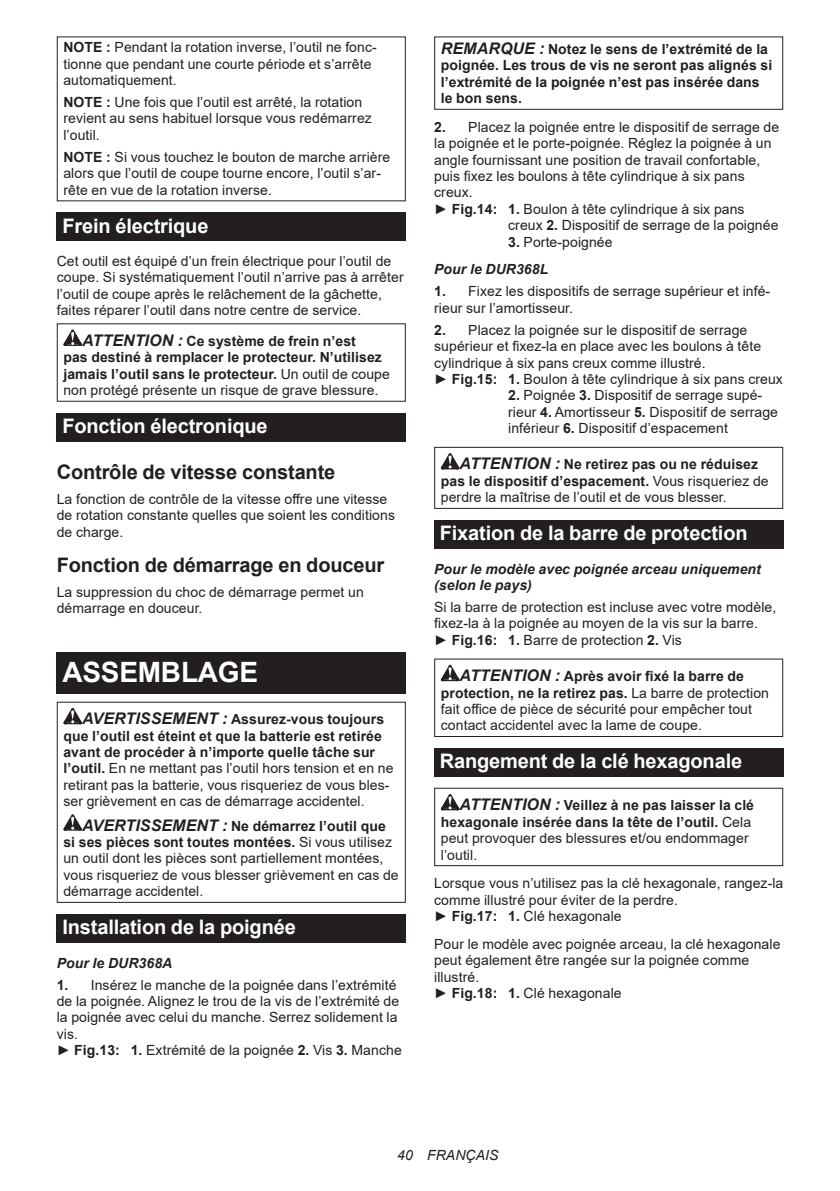
<style>
.page{position:relative;width:840px;height:1191px;background:#fff}
.page>*{position:absolute;margin:0;border:0;box-sizing:border-box;transform-origin:0 0}
.t1{font:700 28px "Arial";letter-spacing:-.01em;color:#fff}
.t2{font:700 20px "Arial";letter-spacing:-.01em;color:#fff}
.t3{font:700 20px "Arial";letter-spacing:-.01em;color:#231f20}
.t4{font:14px/16.4px "Arial";letter-spacing:.005em;color:#231f20}
.t5{font:700 14px/16.4px "Arial";letter-spacing:.005em;color:#231f20}
.t6{font:italic 700 14px/16.4px "Arial";letter-spacing:.005em;color:#231f20}
.t7{font:italic 14px "Arial";letter-spacing:.005em;color:#231f20}
.s1{font-weight:700}
.s2{font-style:italic;font-size:16px}
.s3{font-weight:400}
.s4{font-weight:700;font-style:italic;font-size:16px}
.s5{font-weight:700;font-style:italic}
</style>
<div class="page">
<div style="left:57px;top:213px;width:348px;height:28px;background:#231f20"></div>
<svg style="left:63px;top:329px;width:19px;height:17px"></svg>
<div style="left:57px;top:323px;width:348px;height:79px;border:1px solid #231f20"></div>
<div style="left:57px;top:413px;width:348px;height:28px;background:#231f20"></div>
<div style="left:57px;top:652px;width:348px;height:41px;background:#231f20"></div>
<svg style="left:63px;top:708px;width:19px;height:16px"></svg>
<svg style="left:63px;top:814px;width:19px;height:16px"></svg>
<div style="left:57px;top:701px;width:348px;height:202px;border:1px solid #231f20"></div>
<div style="left:57px;top:914px;width:348px;height:28px;background:#231f20"></div>
<div style="left:434px;top:36px;width:348px;height:74px;border:1px solid #231f20"></div>
<svg style="left:440px;top:453px;width:19px;height:16px"></svg>
<div style="left:434px;top:447px;width:348px;height:62px;border:1px solid #231f20"></div>
<div style="left:434px;top:520px;width:348px;height:29px;background:#231f20"></div>
<svg style="left:440px;top:665px;width:19px;height:16px"></svg>
<div style="left:434px;top:658px;width:348px;height:79px;border:1px solid #231f20"></div>
<div style="left:434px;top:748px;width:348px;height:29px;background:#231f20"></div>
<svg style="left:440px;top:794px;width:19px;height:16px"></svg>
<div style="left:434px;top:787px;width:348px;height:79px;border:1px solid #231f20"></div>
<p class="t4" style="left:63px;top:39px;width:315px"><span class="s1">NOTE :</span> Pendant la rotation inverse, l’outil ne fonc&shy;tionne que pendant une courte période et s’arrête automatiquement.</p>
<p class="t4" style="left:63px;top:94px;width:310px"><span class="s1">NOTE :</span> Une fois que l’outil est arrêté, la rotation revient au sens habituel lorsque vous redémarrez l’outil.</p>
<p class="t4" style="left:63px;top:149px;width:328px"><span class="s1">NOTE :</span> Si vous touchez le bouton de marche arrière alors que l’outil de coupe tourne encore, l’outil s’ar&shy;rête en vue de la rotation inverse.</p>
<h2 class="t2" style="left:62px;top:212px;width:147px">Frein électrique</h2>
<p class="t4" style="left:57px;top:253px;width:348px">Cet outil est équipé d’un frein électrique pour l’outil de coupe. Si systématiquement l’outil n’arrive pas à arrêter l’outil de coupe après le relâchement de la gâchette, faites réparer l’outil dans notre centre de service.</p>
<p class="t5" style="left:63px;top:333px;width:328px;text-indent:19px"><span class="s2">ATTENTION :</span> Ce système de frein n’est<br>pas destiné à remplacer le protecteur. N’utilisez jamais l’outil sans le protecteur. <span class="s3">Un outil de coupe non protégé présente un risque de grave blessure.</span></p>
<h2 class="t2" style="left:62px;top:412px;width:207px">Fonction électronique</h2>
<h2 class="t3" style="left:57px;top:458px;width:280px">Contrôle de vitesse constante</h2>
<p class="t4" style="left:57px;top:491px;width:339px">La fonction de contrôle de la vitesse offre une vitesse de rotation constante quelles que soient les conditions de charge.</p>
<h2 class="t3" style="left:57px;top:550px;width:329px">Fonction de démarrage en douceur</h2>
<p class="t4" style="left:57px;top:583px;width:308px">La suppression du choc de démarrage permet un démarrage en douceur.</p>
<h1 class="t1" style="left:62px;top:652px;width:197px">ASSEMBLAGE</h1>
<p class="t4" style="left:63px;top:711px;width:331px;text-indent:19px"><span class="s4">AVERTISSEMENT :</span> <span class="s1">Assurez-vous toujours que l’outil est éteint et que la batterie est retirée avant de procéder à n’importe quelle tâche sur l’outil.</span> En ne mettant pas l’outil hors tension et en ne retirant pas la batterie, vous risqueriez de vous bles&shy;ser grièvement en cas de démarrage accidentel.</p>
<p class="t4" style="left:63px;top:817px;width:336px;text-indent:19px"><span class="s4">AVERTISSEMENT :</span> <span class="s1">Ne démarrez l’outil que si ses pièces sont toutes montées.</span> Si vous utilisez un outil dont les pièces sont partiellement montées, vous risqueriez de vous blesser grièvement en cas de démarrage accidentel.</p>
<h2 class="t2" style="left:62px;top:913px;width:235px">Installation de la poignée</h2>
<p class="t6" style="left:57px;top:955px;width:117px">Pour le DUR368A</p>
<p class="t4" style="left:57px;top:976px;width:346px"><span class="s1">1.</span> Insérez le manche de la poignée dans l’extrémité de la poignée. Alignez le trou de la vis de l’extrémité de la poignée avec celui du manche. Serrez solidement la vis.<br>► <span class="s1">Fig.13: 1.</span> Extrémité de la poignée <span class="s1">2.</span> Vis <span class="s1">3.</span> Manche</p>
<p class="t5" style="left:440px;top:41px;width:333px"><span class="s2">REMARQUE :</span> Notez le sens de l’extrémité de la poignée. Les trous de vis ne seront pas alignés si l’extrémité de la poignée n’est pas insérée dans le bon sens.</p>
<p class="t4" style="left:434px;top:119px;width:346px"><span class="s1">2.</span> Placez la poignée entre le dispositif de serrage de</p>
<p class="t4" style="left:434px;top:135px;width:339px">la poignée et le porte-poignée. Réglez la poignée à un</p>
<p class="t4" style="left:434px;top:151px;width:327px">angle fournissant une position de travail confortable,</p>
<p class="t4" style="left:434px;top:168px;width:312px">puis fixez les boulons à tête cylindrique à six pans</p>
<p class="t4" style="left:434px;top:184px;width:40px">creux.</p>
<p class="t4" style="left:434px;top:201px;width:312px">► <span class="s1">Fig.14: 1.</span> Boulon à tête cylindrique à six pans</p>
<p class="t4" style="left:508px;top:217px;width:272px">creux <span class="s1">2.</span> Dispositif de serrage de la poignée</p>
<p class="t4" style="left:434px;top:228px;width:180px;line-height:27.8px;text-indent:74px"><span class="s1">3.</span> Porte-poignée<br><span class="s5">Pour le DUR368L</span></p>
<p class="t4" style="left:434px;top:283px;width:337px"><span class="s1">1.</span> Fixez les dispositifs de serrage supérieur et infé&shy;rieur sur l’amortisseur.</p>
<p class="t4" style="left:434px;top:321px;width:350px"><span class="s1">2.</span> Placez la poignée sur le dispositif de serrage supérieur et fixez-la en place avec les boulons à tête cylindrique à six pans creux comme illustré.<br>► <span class="s1">Fig.15: 1.</span> Boulon à tête cylindrique à six pans creux</p>
<p class="t4" style="left:508px;top:387px;width:271px"><span class="s1">2.</span> Poignée <span class="s1">3.</span> Dispositif de serrage supé&shy;rieur <span class="s1">4.</span> Amortisseur <span class="s1">5.</span> Dispositif de serrage inférieur <span class="s1">6.</span> Dispositif d’espacement</p>
<p class="t4" style="left:440px;top:456px;width:329px;text-indent:19px"><span class="s4">ATTENTION :</span> <span class="s1">Ne retirez pas ou ne réduisez pas le dispositif d’espacement.</span> Vous risqueriez de perdre la maîtrise de l’outil et de vous blesser.</p>
<h2 class="t2" style="left:439px;top:519px;width:309px">Fixation de la barre de protection</h2>
<p class="t6" style="left:434px;top:561px;width:328px">Pour le modèle avec poignée arceau uniquement (selon le pays)</p>
<p class="t4" style="left:434px;top:599px;width:343px">Si la barre de protection est incluse avec votre modèle, fixez-la à la poignée au moyen de la vis sur la barre.<br>► <span class="s1">Fig.16: 1.</span> Barre de protection <span class="s1">2.</span> Vis</p>
<p class="t4" style="left:440px;top:668px;width:329px;text-indent:19px"><span class="s4">ATTENTION :</span> <span class="s1">Après avoir fixé la barre de protection, ne la retirez pas.</span> La barre de protection fait office de pièce de sécurité pour empêcher tout contact accidentel avec la lame de coupe.</p>
<h2 class="t2" style="left:439px;top:747px;width:304px">Rangement de la clé hexagonale</h2>
<p class="t5" style="left:440px;top:797px;width:314px;text-indent:19px"><span class="s2">ATTENTION :</span> Veillez à ne pas laisser la clé hexagonale insérée dans la tête de l’outil. <span class="s3">Cela peut provoquer des blessures et/ou endommager l’outil.</span></p>
<p class="t4" style="left:434px;top:875px;width:350px">Lorsque vous n’utilisez pas la clé hexagonale, rangez-la comme illustré pour éviter de la perdre.<br>► <span class="s1">Fig.17: 1.</span> Clé hexagonale</p>
<p class="t4" style="left:434px;top:935px;width:347px">Pour le modèle avec poignée arceau, la clé hexagonale peut également être rangée sur la poignée comme illustré.<br>► <span class="s1">Fig.18: 1.</span> Clé hexagonale</p>
<p class="t7" style="left:397px;top:1146px;width:103px">40 FRANÇAIS</p>
</div>
